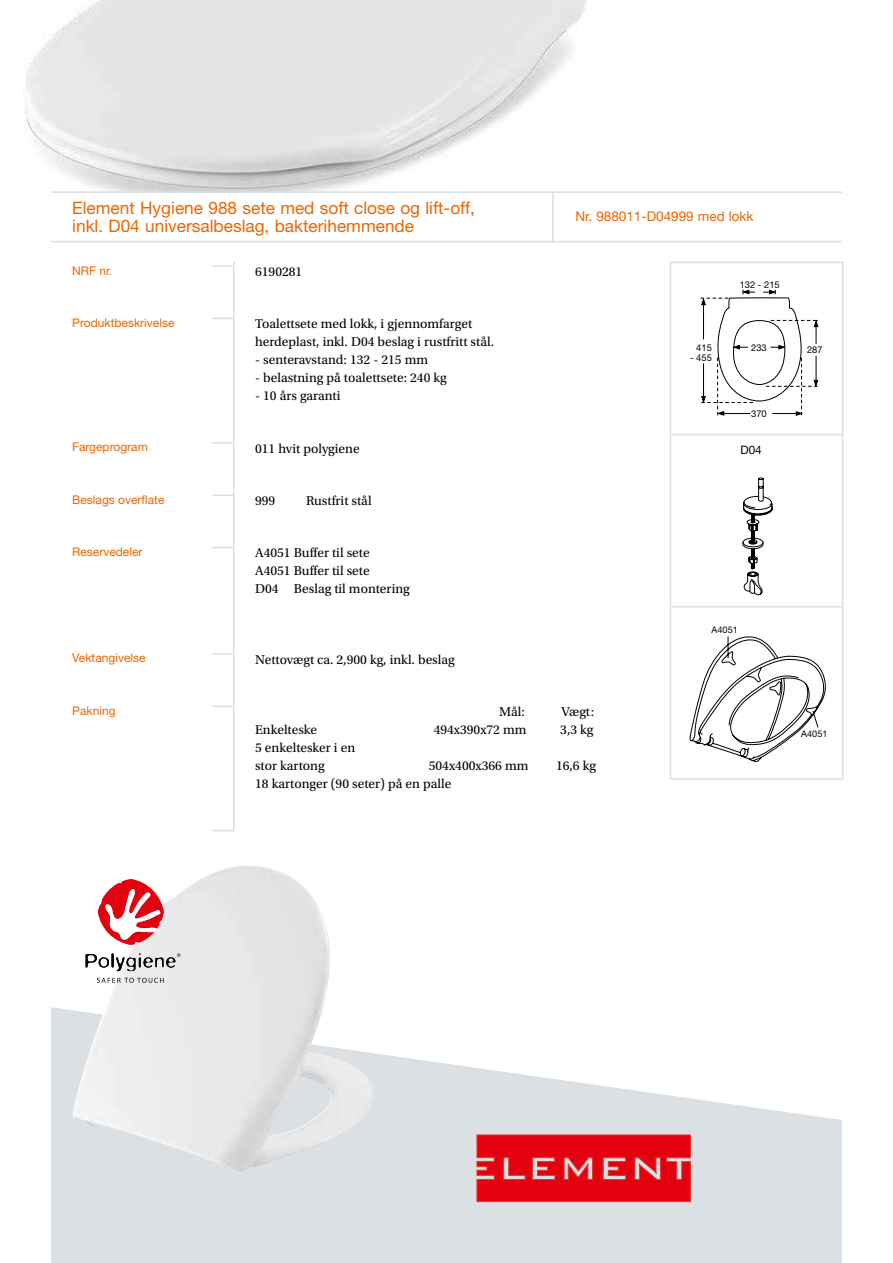
<style>
.page{position:relative;width:893px;height:1263px;background:#fff}
.page>*{position:absolute;margin:0;border:0;box-sizing:border-box;transform-origin:0 0}
.t1{font:17.25px/18px "Helvetica Neue LT Std";color:#ec6502}
.t2{font:13.5px/18px "Utopia Std";color:#000}
.t3{font:13.5px "Helvetica Neue LT Std";color:#ec6502}
.t4{font:12px "Helvetica Neue LT Std";color:#ec6502}
.t5{font:11.7px "Helvetica Neue LT Std";color:#000}
.t6{font:9.3px "Helvetica Neue LT Std";color:#000}
.t7{font:9.15px "Helvetica Neue LT Std";color:#000}
</style>
<div class="page">
<img style="left:24px;top:0;width:562px;height:191px">
<svg style="left:51px;top:1007px;width:791px;height:256px;fill:#dae0e3"></svg>
<hr style="left:51px;top:191px;width:791px;height:2px;background:#dae0e3">
<hr style="left:51px;top:241px;width:791px;height:1px;background:#dae0e3">
<hr style="left:552px;top:191px;width:2px;height:51px;background:#dae0e3">
<hr style="left:670px;top:262px;width:173px;height:1px;background:#dae0e3">
<hr style="left:670px;top:263px;width:1px;height:171px;background:#dae0e3">
<hr style="left:842px;top:263px;width:1px;height:171px;background:#dae0e3">
<hr style="left:670px;top:434px;width:173px;height:1px;background:#dae0e3">
<hr style="left:670px;top:435px;width:1px;height:171px;background:#dae0e3">
<hr style="left:842px;top:435px;width:1px;height:171px;background:#dae0e3">
<hr style="left:670px;top:606px;width:173px;height:1px;background:#dae0e3">
<hr style="left:670px;top:607px;width:1px;height:171px;background:#dae0e3">
<hr style="left:842px;top:607px;width:1px;height:171px;background:#dae0e3">
<hr style="left:670px;top:778px;width:173px;height:2px;background:#dae0e3">
<img style="left:73px;top:866px;width:302px;height:309px">
<svg style="left:700px;top:289px;width:118px;height:127px"></svg>
<svg style="left:742px;top:477px;width:31px;height:118px"></svg>
<svg style="left:689px;top:636px;width:137px;height:126px"></svg>
<hr style="left:212px;top:265px;width:23px;height:2px;background:#dae0e3">
<hr style="left:233px;top:267px;width:2px;height:51px;background:#dae0e3">
<svg style="left:212px;top:318px;width:23px;height:1px"></svg>
<hr style="left:233px;top:319px;width:2px;height:123px;background:#dae0e3">
<hr style="left:212px;top:653px;width:23px;height:2px;background:#dae0e3">
<hr style="left:233px;top:655px;width:2px;height:50px;background:#dae0e3">
<hr style="left:212px;top:705px;width:23px;height:2px;background:#dae0e3">
<hr style="left:233px;top:707px;width:2px;height:123px;background:#dae0e3">
<svg style="left:212px;top:830px;width:23px;height:1px"></svg>
<hr style="left:212px;top:442px;width:23px;height:2px;background:#dae0e3">
<hr style="left:233px;top:444px;width:2px;height:50px;background:#dae0e3">
<hr style="left:212px;top:494px;width:23px;height:2px;background:#dae0e3">
<hr style="left:233px;top:496px;width:2px;height:51px;background:#dae0e3">
<svg style="left:212px;top:547px;width:23px;height:1px"></svg>
<hr style="left:233px;top:548px;width:2px;height:105px;background:#dae0e3">
<svg style="left:477px;top:1135px;width:214px;height:67px;background:#e21924"></svg>
<svg style="left:98px;top:879px;width:66px;height:66px"></svg>
<svg style="left:86px;top:953px;width:94px;height:18px"></svg>
<svg style="left:97px;top:978px;width:67px;height:5px"></svg>
<p class="t1" style="left:72px;top:198px;width:404px">Element Hygiene 988 sete med soft close og lift-off, inkl. D04 universalbeslag, bakterihemmende</p>
<p class="t4" style="left:72px;top:263px;width:42px">NRF nr.</p>
<p class="t2" style="left:255px;top:263px;width:49px">6190281</p>
<p class="t4" style="left:72px;top:316px;width:104px">Produktbeskrivelse</p>
<p class="t2" style="left:255px;top:315px;width:240px">Toalettsete med lokk, i gjennomfarget herdeplast, inkl. D04 beslag i rustfritt stål.</p>
<p class="t2" style="left:255px;top:351px;width:175px">- senteravstand: 132 - 215 mm</p>
<p class="t2" style="left:255px;top:369px;width:193px">- belastning på toalettsete: 240 kg</p>
<p class="t2" style="left:255px;top:387px;width:87px">- 10 års garanti</p>
<p class="t4" style="left:72px;top:440px;width:77px">Fargeprogram</p>
<p class="t2" style="left:255px;top:439px;width:106px">011 hvit polygiene</p>
<p class="t4" style="left:72px;top:492px;width:94px">Beslags overflate</p>
<p class="t2" style="left:255px;top:492px;width:22px">999</p>
<p class="t2" style="left:306px;top:492px;width:67px">Rustfrit stål</p>
<p class="t4" style="left:72px;top:545px;width:72px">Reservedeler</p>
<p class="t2" style="left:255px;top:544px;width:156px">A4051 Buffer til sete<br>A4051 Buffer til sete<br>D04 Beslag til montering</p>
<p class="t3" style="left:576px;top:208px;width:179px">Nr. 988011-D04999 med lokk</p>
<p class="t6" style="left:740px;top:279px;width:42px">132 - 215</p>
<p class="t6" style="left:751px;top:342px;width:17px">233</p>
<p class="t6" style="left:696px;top:342px;width:17px">415</p>
<p class="t6" style="left:807px;top:345px;width:17px">287</p>
<p class="t6" style="left:690px;top:352px;width:23px">- 455</p>
<p class="t6" style="left:751px;top:408px;width:17px">370</p>
<p class="t5" style="left:740px;top:443px;width:23px">D04</p>
<p class="t7" style="left:712px;top:624px;width:28px">A4051</p>
<p class="t4" style="left:72px;top:651px;width:75px">Vektangivelse</p>
<p class="t2" style="left:255px;top:651px;width:201px">Nettovægt ca. 2,900 kg, inkl. beslag</p>
<p class="t4" style="left:72px;top:703px;width:45px">Pakning</p>
<p class="t2" style="left:499px;top:703px;width:27px">Mål:</p>
<p class="t2" style="left:561px;top:703px;width:34px">Vægt:</p>
<p class="t2" style="left:255px;top:721px;width:64px">Enkelteske</p>
<p class="t2" style="left:434px;top:721px;width:94px">494x390x72 mm</p>
<p class="t2" style="left:560px;top:721px;width:35px">3,3 kg</p>
<p class="t2" style="left:255px;top:739px;width:102px">5 enkeltesker i en stor kartong</p>
<p class="t2" style="left:429px;top:757px;width:101px">504x400x366 mm</p>
<p class="t2" style="left:556px;top:757px;width:41px">16,6 kg</p>
<p class="t2" style="left:255px;top:775px;width:198px">18 kartonger (90 seter) på en palle</p>
<p class="t7" style="left:801px;top:728px;width:28px">A4051</p>
</div>
